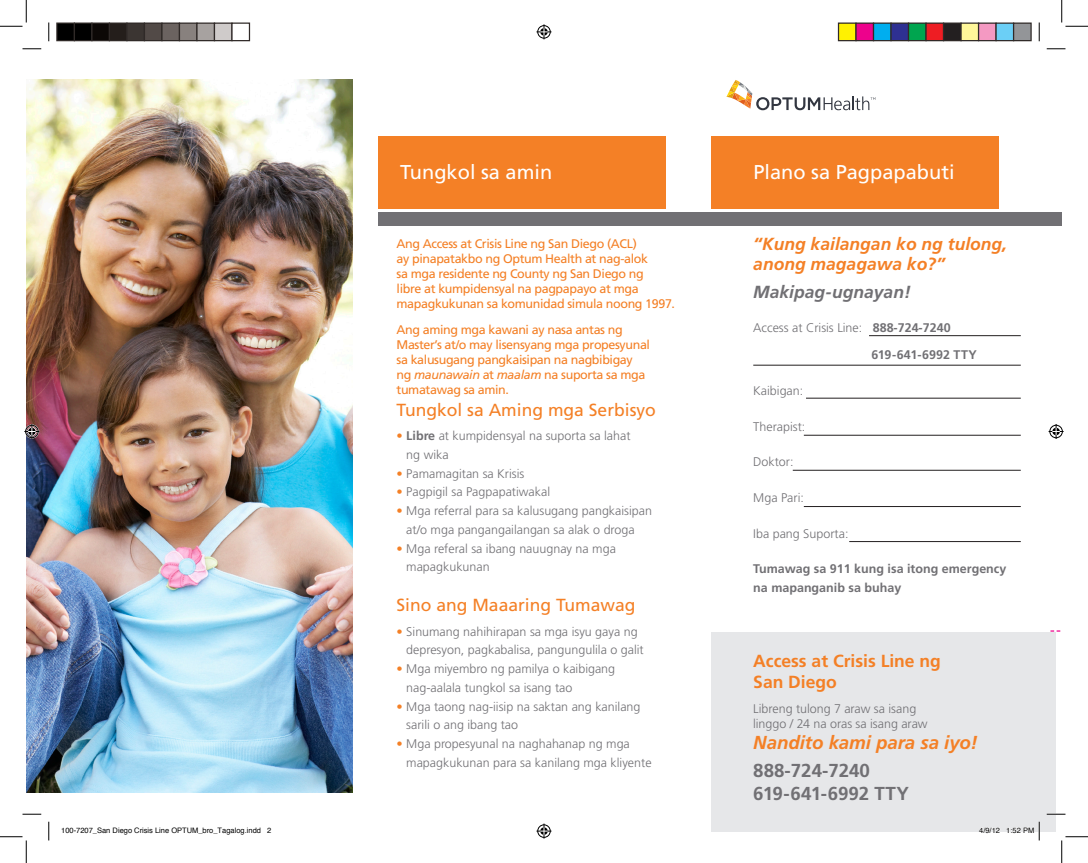
<style>
.page{position:relative;width:1088px;height:863px;background:#fff}
.page>*{position:absolute;margin:0;border:0;box-sizing:border-box;transform-origin:0 0}
.Subhead__new{font:20px "Frutiger LT Std";color:#fff}
.Body_Tabbed_Endline{font:700 18.75px/22.5px "Frutiger LT Std";color:#717074}
.pst_TaglineorCoName{font:italic 700 18.75px "Frutiger LT Std";letter-spacing:-.005em;color:#f48026}
.Subhead__new-2{font:17.5px "Frutiger LT Std";color:#f48026}
.Subhead__new-3{font:italic 700 17.5px/20px "Frutiger LT Std";color:#f48026}
.Subhead_-_Boxed_2{font:700 17.5px/21.2px "Frutiger LT Std";color:#f48026}
.Body_Tabbed_Endline-2{font:italic 700 17.5px "Frutiger LT Std";color:#717074}
.Body_Copy_-_Lead_In{font:12.5px/15px "Frutiger LT Std";letter-spacing:-.03em;color:#f48026}
.Subhead__new-4{font:300 12.5px/18.8px "Frutiger LT Std";color:#717074}
.Body__new{font:300 12.5px/18.8px "Frutiger LT Std";color:#717074}
.Body_Tabbed_Endline-3{font:300 12.5px "Frutiger LT Std";color:#717074}
.Body_Tabbed_Endline-4{font:700 12.5px/18.8px "Frutiger LT Std";color:#717074}
.pst_TaglineorCoName-2{font:300 12.5px/15px "Frutiger LT Std";letter-spacing:-.005em;color:#717074}
.t1{font:7.5px "Helvetica";color:#000}
.s1{font-style:italic}
.s2{color:#f48026}
.s3{font-weight:700}
</style>
<div class="page">
<div style="left:711px;top:136px;width:287px;height:73px;background:#f48026"></div>
<div style="left:378px;top:136px;width:288px;height:73px;background:#f48026"></div>
<div style="left:378px;top:212px;width:334px;height:14px;background:#717074"></div>
<div style="left:711px;top:212px;width:350px;height:14px;background:#717074"></div>
<div style="left:711px;top:632px;width:344px;height:200px;background:#e6e7e9"></div>
<svg style="left:726px;top:80px;width:149px;height:30px"></svg>
<img style="left:26px;top:79px;width:326px;height:713px">
<hr style="left:806px;top:398px;width:214px;height:1px;background:#231f20">
<hr style="left:803px;top:435px;width:217px;height:1px;background:#231f20">
<hr style="left:792px;top:470px;width:228px;height:1px;background:#231f20">
<hr style="left:803px;top:506px;width:217px;height:1px;background:#231f20">
<hr style="left:849px;top:541px;width:171px;height:1px;background:#231f20">
<hr style="left:753px;top:365px;width:267px;height:1px;background:#231f20">
<hr style="left:869px;top:335px;width:151px;height:1px;background:#231f20">
<svg style="left:22px;top:48px;width:19px;height:2px"></svg>
<svg style="left:1046px;top:48px;width:19px;height:2px"></svg>
<svg style="left:22px;top:813px;width:19px;height:2px"></svg>
<svg style="left:1046px;top:813px;width:19px;height:2px"></svg>
<svg style="left:48px;top:22px;width:2px;height:19px"></svg>
<svg style="left:48px;top:821px;width:2px;height:19px"></svg>
<svg style="left:1038px;top:22px;width:2px;height:19px"></svg>
<svg style="left:0;top:0;width:27px;height:27px"></svg>
<svg style="left:0;top:836px;width:27px;height:26px"></svg>
<svg style="left:1061px;top:0;width:27px;height:27px"></svg>
<svg style="left:1061px;top:836px;width:27px;height:26px"></svg>
<svg style="left:536px;top:24px;width:15px;height:15px"></svg>
<svg style="left:536px;top:823px;width:15px;height:15px"></svg>
<svg style="left:24px;top:424px;width:15px;height:15px"></svg>
<svg style="left:1048px;top:424px;width:15px;height:15px"></svg>
<div style="left:57px;top:23px;width:17px;height:18px;background:#000"></div>
<div style="left:56px;top:22px;width:19px;height:19px;border:1px solid #302a28"></div>
<div style="left:74px;top:23px;width:18px;height:18px;background:#000"></div>
<div style="left:74px;top:22px;width:18px;height:19px;border:1px solid #302a28"></div>
<div style="left:92px;top:23px;width:17px;height:18px;background:#0c0806"></div>
<div style="left:91px;top:22px;width:19px;height:19px;border:1px solid #302a28"></div>
<div style="left:109px;top:23px;width:18px;height:18px;background:#241e1b"></div>
<div style="left:109px;top:22px;width:19px;height:19px;border:1px solid #302a28"></div>
<div style="left:127px;top:23px;width:17px;height:18px;background:#3b3532"></div>
<div style="left:126px;top:22px;width:19px;height:19px;border:1px solid #302a28"></div>
<div style="left:144px;top:23px;width:18px;height:18px;background:#524a47"></div>
<div style="left:144px;top:22px;width:18px;height:19px;border:1px solid #302a28"></div>
<div style="left:162px;top:23px;width:17px;height:18px;background:#6b6360"></div>
<div style="left:161px;top:22px;width:19px;height:19px;border:1px solid #302a28"></div>
<div style="left:179px;top:23px;width:18px;height:18px;background:#88817e"></div>
<div style="left:179px;top:22px;width:19px;height:19px;border:1px solid #302a28"></div>
<div style="left:197px;top:23px;width:17px;height:18px;background:#a7a2a0"></div>
<div style="left:196px;top:22px;width:19px;height:19px;border:1px solid #302a28"></div>
<div style="left:214px;top:23px;width:18px;height:18px;background:#cfcbca"></div>
<div style="left:214px;top:22px;width:18px;height:19px;border:1px solid #302a28"></div>
<div style="left:231px;top:22px;width:19px;height:19px;border:1px solid #302a28"></div>
<div style="left:838px;top:23px;width:18px;height:18px;background:#fff101"></div>
<div style="left:838px;top:22px;width:18px;height:19px;border:1px solid #302a28"></div>
<div style="left:856px;top:23px;width:17px;height:18px;background:#ed028c"></div>
<div style="left:855px;top:22px;width:19px;height:19px;border:1px solid #302a28"></div>
<div style="left:873px;top:23px;width:18px;height:18px;background:#00aeef"></div>
<div style="left:872px;top:22px;width:19px;height:19px;border:1px solid #302a28"></div>
<div style="left:891px;top:23px;width:17px;height:18px;background:#2e3092"></div>
<div style="left:890px;top:22px;width:19px;height:19px;border:1px solid #302a28"></div>
<div style="left:908px;top:23px;width:18px;height:18px;background:#00a54f"></div>
<div style="left:908px;top:22px;width:18px;height:19px;border:1px solid #302a28"></div>
<div style="left:926px;top:23px;width:17px;height:18px;background:#ee1d23"></div>
<div style="left:925px;top:22px;width:19px;height:19px;border:1px solid #302a28"></div>
<div style="left:943px;top:23px;width:18px;height:18px;background:#231f20"></div>
<div style="left:942px;top:22px;width:19px;height:19px;border:1px solid #302a28"></div>
<div style="left:961px;top:23px;width:17px;height:18px;background:#fff79a"></div>
<div style="left:960px;top:22px;width:19px;height:19px;border:1px solid #302a28"></div>
<div style="left:978px;top:23px;width:18px;height:18px;background:#f499c2"></div>
<div style="left:978px;top:22px;width:18px;height:19px;border:1px solid #302a28"></div>
<div style="left:996px;top:23px;width:17px;height:18px;background:#6bcff6"></div>
<div style="left:995px;top:22px;width:19px;height:19px;border:1px solid #302a28"></div>
<div style="left:1013px;top:23px;width:18px;height:18px;background:#939598"></div>
<div style="left:1012px;top:22px;width:19px;height:19px;border:1px solid #302a28"></div>
<svg style="left:979px;top:827px;width:21px;height:5px"></svg>
<svg style="left:1007px;top:821px;width:33px;height:19px"></svg>
<p class="Subhead__new" style="left:400px;top:160px;width:153px">Tungkol sa amin</p>
<p class="Body_Copy_-_Lead_In" style="left:396px;top:236px;width:280px">Ang Access at Crisis Line ng San Diego (ACL)<br>ay pinapatakbo ng Optum Health at nag-alok<br>sa mga residente ng County ng San Diego ng<br>libre at kumpidensyal na pagpapayo at mga mapagkukunan sa komunidad simula noong 1997.</p>
<p class="Body_Copy_-_Lead_In" style="left:396px;top:322px;width:255px">Ang aming mga kawani ay nasa antas ng Master’s at/o may lisensyang mga propesyunal sa kalusugang pangkaisipan na nagbibigay ng <span class="s1">maunawain</span> at <span class="s1">maalam</span> na suporta sa mga tumatawag sa amin.</p>
<p class="Subhead__new-2" style="left:396px;top:399px;width:261px">Tungkol sa Aming mga Serbisyo</p>
<p class="Body__new" style="left:406px;top:426px;width:226px;text-indent:-10px"><span class="s2">•</span> <span class="s3">Libre</span> at kumpidensyal na suporta sa lahat ng wika</p>
<p class="Body__new" style="left:396px;top:464px;width:129px"><span class="s2">•</span> Pamamagitan sa Krisis</p>
<p class="Body__new" style="left:396px;top:483px;width:155px"><span class="s2">•</span> Pagpigil sa Pagpapatiwakal</p>
<p class="Body__new" style="left:406px;top:501px;width:247px;text-indent:-10px"><span class="s2">•</span> Mga referral para sa kalusugang pangkaisipan at/o mga pangangailangan sa alak o droga</p>
<p class="Body__new" style="left:406px;top:539px;width:211px;text-indent:-10px"><span class="s2">•</span> Mga referal sa ibang nauugnay na mga mapagkukunan</p>
<p class="Subhead__new-2" style="left:396px;top:594px;width:240px">Sino ang Maaaring Tumawag</p>
<p class="Subhead__new-4" style="left:406px;top:622px;width:239px;text-indent:-10px"><span class="s2">•</span> Sinumang nahihirapan sa mga isyu gaya ng depresyon, pagkabalisa, pangungulila o galit</p>
<p class="Subhead__new-4" style="left:406px;top:659px;width:210px;text-indent:-10px"><span class="s2">•</span> Mga miyembro ng pamilya o kaibigang nag‑aalala tungkol sa isang tao</p>
<p class="Subhead__new-4" style="left:406px;top:697px;width:236px;text-indent:-10px"><span class="s2">•</span> Mga taong nag-iisip na saktan ang kanilang sarili o ang ibang tao</p>
<p class="Subhead__new-4" style="left:406px;top:734px;width:247px;text-indent:-10px"><span class="s2">•</span> Mga propesyunal na naghahanap ng mga mapagkukunan para sa kanilang mga kliyente</p>
<p class="Subhead__new" style="left:753px;top:160px;width:203px">Plano sa Pagpapabuti</p>
<p class="Subhead__new-3" style="left:753px;top:234px;width:255px">“Kung kailangan ko ng tulong, anong magagawa ko?”</p>
<p class="Body_Tabbed_Endline-2" style="left:753px;top:282px;width:159px">Makipag-ugnayan!</p>
<p class="Body_Tabbed_Endline-3" style="left:753px;top:320px;width:199px">Access at Crisis Line: <span class="s3">888-724-7240</span></p>
<p class="Body_Tabbed_Endline-4" style="left:871px;top:346px;width:107px">619-641-6992 TTY</p>
<p class="Body_Tabbed_Endline-3" style="left:753px;top:383px;width:52px">Kaibigan:</p>
<p class="Body_Tabbed_Endline-3" style="left:753px;top:419px;width:54px">Therapist:</p>
<p class="Body_Tabbed_Endline-3" style="left:753px;top:455px;width:42px">Doktor:</p>
<p class="Body_Tabbed_Endline-3" style="left:753px;top:490px;width:52px">Mga Pari:</p>
<p class="Body_Tabbed_Endline-3" style="left:753px;top:526px;width:97px">Iba pang Suporta:</p>
<p class="Body_Tabbed_Endline-4" style="left:753px;top:559px;width:255px">Tumawag sa 911 kung isa itong emergency na mapanganib sa buhay</p>
<p class="Subhead_-_Boxed_2" style="left:753px;top:650px;width:189px">Access at Crisis Line ng<br>San Diego</p>
<p class="pst_TaglineorCoName-2" style="left:753px;top:701px;width:176px">Libreng tulong 7 araw sa isang linggo / 24 na oras sa isang araw</p>
<p class="pst_TaglineorCoName" style="left:753px;top:731px;width:226px">Nandito kami para sa iyo!</p>
<p class="Body_Tabbed_Endline" style="left:753px;top:759px;width:157px">888-724-7240<br>619-641-6992 TTY</p>
<p class="t1" style="left:61px;top:824px;width:212px">100-7207_San Diego Crisis Line OPTUM_bro_Tagalog.indd 2</p>
<p class="t1" style="left:979px;top:824px;width:57px">4/9/12 1:52 PM</p>
</div>
